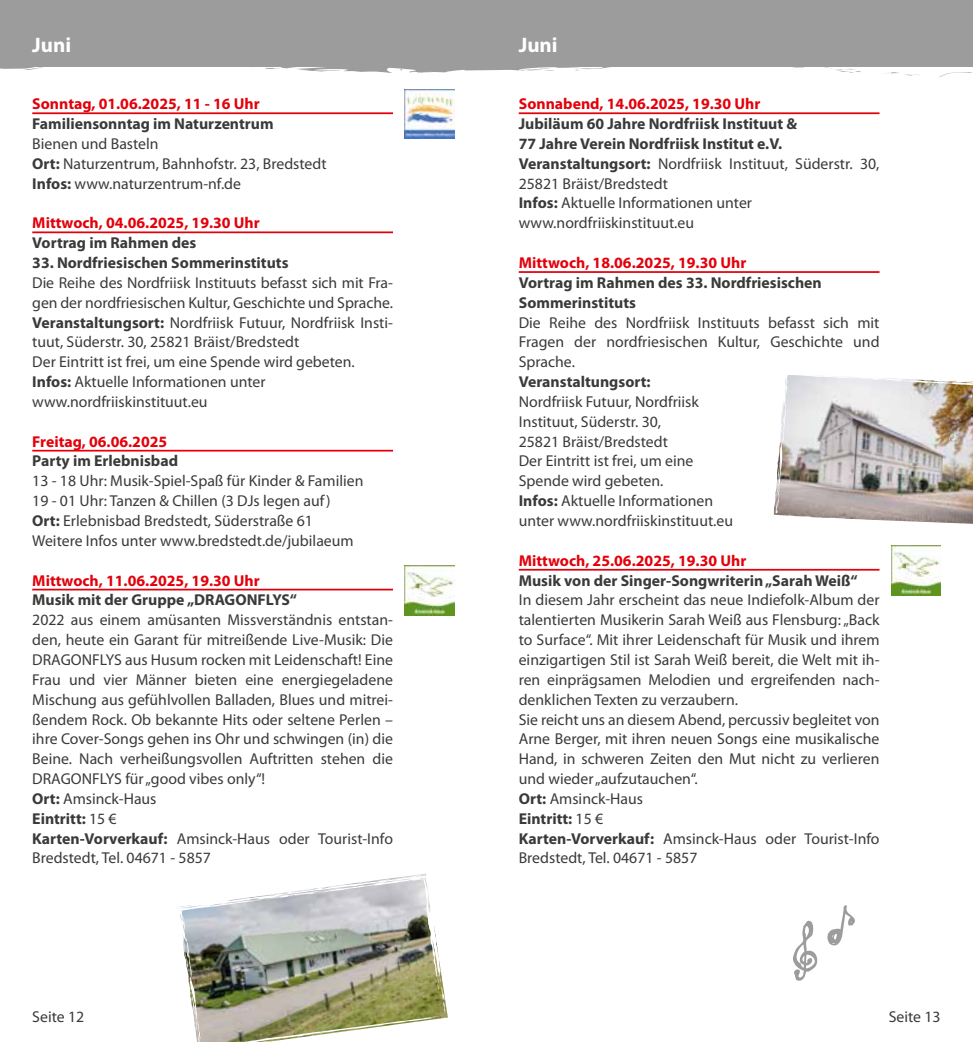
<style>
.page{position:relative;width:973px;height:1042px;background:#fff}
.page>*{position:absolute;margin:0;border:0;box-sizing:border-box;transform-origin:0 0}
.t1{font:700 21px "Myriad Pro";color:#fff}
.t2{font:15.75px/19.8px "Myriad Pro";color:#3a3a39}
.t3{font:700 15.75px/19.8px "Myriad Pro";color:#3a3a39}
.t4{font:700 15.75px "Myriad Pro";color:#e3000b}
.s1{font-weight:700}
</style>
<div class="page">
<img style="left:177px;top:873px;width:269px;height:168px">
<svg style="left:425px;top:898px;width:5px;height:11px"></svg>
<svg style="left:424px;top:874px;width:6px;height:15px"></svg>
<svg style="left:390px;top:878px;width:22px;height:4px"></svg>
<svg style="left:318px;top:886px;width:34px;height:5px"></svg>
<svg style="left:363px;top:881px;width:11px;height:6px"></svg>
<svg style="left:229px;top:899px;width:9px;height:4px"></svg>
<svg style="left:247px;top:890px;width:55px;height:10px"></svg>
<svg style="left:183px;top:902px;width:23px;height:15px"></svg>
<svg style="left:310px;top:1029px;width:45px;height:7px"></svg>
<img style="left:177px;top:929px;width:97px;height:113px">
<svg style="left:416px;top:967px;width:29px;height:52px;background:#9a9b5d"></svg>
<div style="left:0;top:0;width:972px;height:67px;background:#9c9c9d"></div>
<svg style="left:939px;top:72px;width:33px;height:5px"></svg>
<svg style="left:885px;top:72px;width:35px;height:4px"></svg>
<svg style="left:824px;top:67px;width:37px;height:6px"></svg>
<svg style="left:0;top:67px;width:805px;height:6px"></svg>
<hr style="left:32px;top:112px;width:361px;height:2px;background:#e3000b">
<hr style="left:32px;top:231px;width:361px;height:2px;background:#e3000b">
<hr style="left:32px;top:450px;width:361px;height:1px;background:#e3000b">
<hr style="left:32px;top:589px;width:361px;height:1px;background:#e3000b">
<hr style="left:518px;top:112px;width:361px;height:2px;background:#e3000b">
<hr style="left:518px;top:271px;width:361px;height:2px;background:#e3000b">
<hr style="left:518px;top:569px;width:361px;height:1px;background:#e3000b">
<img style="left:404px;top:566px;width:50px;height:49px">
<img style="left:891px;top:546px;width:49px;height:49px">
<img style="left:404px;top:89px;width:50px;height:50px">
<img style="left:773px;top:375px;width:199px;height:149px">
<svg style="left:827px;top:905px;width:28px;height:41px"></svg>
<svg style="left:793px;top:920px;width:24px;height:61px"></svg>
<h1 class="t1" style="left:32px;top:31px;width:40px">Juni</h1>
<h1 class="t1" style="left:518px;top:31px;width:40px">Juni</h1>
<p class="t4" style="left:32px;top:94px;width:229px">Sonntag, 01.06.2025, 11 - 16 Uhr</p>
<p class="t3" style="left:32px;top:113px;width:243px">Familiensonntag im Naturzentrum</p>
<p class="t2" style="left:32px;top:133px;width:296px">Bienen und Basteln<br><span class="s1">Ort:</span> Naturzentrum, Bahnhofstr. 23, Bredstedt<br><span class="s1">Infos:</span> www.naturzentrum-nf.de</p>
<p class="t4" style="left:32px;top:213px;width:229px">Mittwoch, 04.06.2025, 19.30 Uhr</p>
<p class="t3" style="left:32px;top:232px;width:165px">Vortrag im Rahmen des</p>
<p class="t3" style="left:32px;top:252px;width:258px">33. Nordfriesischen Sommerinstituts</p>
<p class="t2" style="left:32px;top:272px;width:362px">Die Reihe des Nordfriisk Instituuts befasst sich mit Fra&shy;gen der nordfriesischen Kultur, Geschichte und Sprache.<br><span class="s1">Veranstaltungsort:</span> Nordfriisk Futuur, Nordfriisk Insti&shy;tuut, Süderstr. 30, 25821 Bräist/Bredstedt<br>Der Eintritt ist frei, um eine Spende wird gebeten.<br><span class="s1">Infos:</span> Aktuelle Informationen unter www.nordfriiskinstituut.eu</p>
<p class="t4" style="left:32px;top:431px;width:136px">Freitag, 06.06.2025</p>
<p class="t3" style="left:32px;top:451px;width:147px">Party im Erlebnisbad</p>
<p class="t2" style="left:32px;top:471px;width:332px">13 - 18 Uhr: Musik-Spiel-Spaß für Kinder &amp; Familien 19 - 01 Uhr: Tanzen &amp; Chillen (3 DJs legen auf)<br><span class="s1">Ort:</span> Erlebnisbad Bredstedt, Süderstraße 61<br>Weitere Infos unter www.bredstedt.de/jubilaeum</p>
<p class="t4" style="left:32px;top:570px;width:229px">Mittwoch, 11.06.2025, 19.30 Uhr</p>
<p class="t3" style="left:32px;top:590px;width:266px">Musik mit der Gruppe „DRAGONFLYS“</p>
<p class="t2" style="left:32px;top:610px;width:362px">2022 aus einem amüsanten Missverständnis entstan&shy;den, heute ein Garant für mitreißende Live-Musik: Die DRAGONFLYS aus Husum rocken mit Leidenschaft! Eine Frau und vier Männer bieten eine energiegeladene Mischung aus gefühlvollen Balladen, Blues und mitrei&shy;ßendem Rock. Ob bekannte Hits oder seltene Perlen – ihre Cover-Songs gehen ins Ohr und schwingen (in) die Beine. Nach verheißungsvollen Auftritten stehen die DRAGONFLYS für „good vibes only“!<br><span class="s1">Ort:</span> Amsinck-Haus<br><span class="s1">Eintritt:</span> 15 €<br><span class="s1">Karten-Vorverkauf:</span> Amsinck-Haus oder Tourist-Info Bredstedt, Tel. 04671 - 5857</p>
<p class="t4" style="left:518px;top:94px;width:243px">Sonnabend, 14.06.2025, 19.30 Uhr</p>
<p class="t2" style="left:518px;top:114px;width:362px"><span class="s1">Jubiläum 60 Jahre Nordfriisk Instituut &amp;<br>77 Jahre Verein Nordfriisk Institut e.V.<br>Veranstaltungsort:</span> Nordfriisk Instituut, Süderstr. 30, 25821 Bräist/Bredstedt<br><span class="s1">Infos:</span> Aktuelle Informationen unter www.nordfriiskinstituut.eu</p>
<p class="t4" style="left:518px;top:252px;width:229px">Mittwoch, 18.06.2025, 19.30 Uhr</p>
<p class="t3" style="left:518px;top:272px;width:304px">Vortrag im Rahmen des 33. Nordfriesischen<br>Sommerinstituts</p>
<p class="t2" style="left:518px;top:312px;width:362px;text-align:justify">Die Reihe des Nordfriisk Instituuts befasst sich mit Fragen der nordfriesischen Kultur, Geschichte und Sprache.</p>
<p class="t3" style="left:518px;top:371px;width:133px">Veranstaltungsort:</p>
<p class="t2" style="left:518px;top:391px;width:216px">Nordfriisk Futuur, Nordfriisk<br>Instituut, Süderstr. 30,<br>25821 Bräist/Bredstedt<br>Der Eintritt ist frei, um eine<br>Spende wird gebeten.<br><span class="s1">Infos:</span> Aktuelle Informationen unter www.nordfriiskinstituut.eu</p>
<p class="t4" style="left:518px;top:550px;width:229px">Mittwoch, 25.06.2025, 19.30 Uhr</p>
<p class="t3" style="left:518px;top:570px;width:340px">Musik von der Singer-Songwriterin „Sarah Weiß“</p>
<p class="t2" style="left:518px;top:590px;width:362px">In diesem Jahr erscheint das neue Indiefolk-Album der talentierten Musikerin Sarah Weiß aus Flensburg: „Back to Surface“. Mit ihrer Leidenschaft für Musik und ihrem einzigartigen Stil ist Sarah Weiß bereit, die Welt mit ih&shy;ren einprägsamen Melodien und ergreifenden nach&shy;denklichen Texten zu verzaubern.<br>Sie reicht uns an diesem Abend, percussiv begleitet von Arne Berger, mit ihren neuen Songs eine musikalische Hand, in schweren Zeiten den Mut nicht zu verlieren und wieder „aufzutauchen“.<br><span class="s1">Ort:</span> Amsinck-Haus<br><span class="s1">Eintritt:</span> 15 €<br><span class="s1">Karten-Vorverkauf:</span> Amsinck-Haus oder Tourist-Info Bredstedt, Tel. 04671 - 5857</p>
<p class="t2" style="left:32px;top:1006px;width:53px">Seite 12</p>
<p class="t2" style="left:888px;top:1006px;width:53px">Seite 13</p>
</div>
